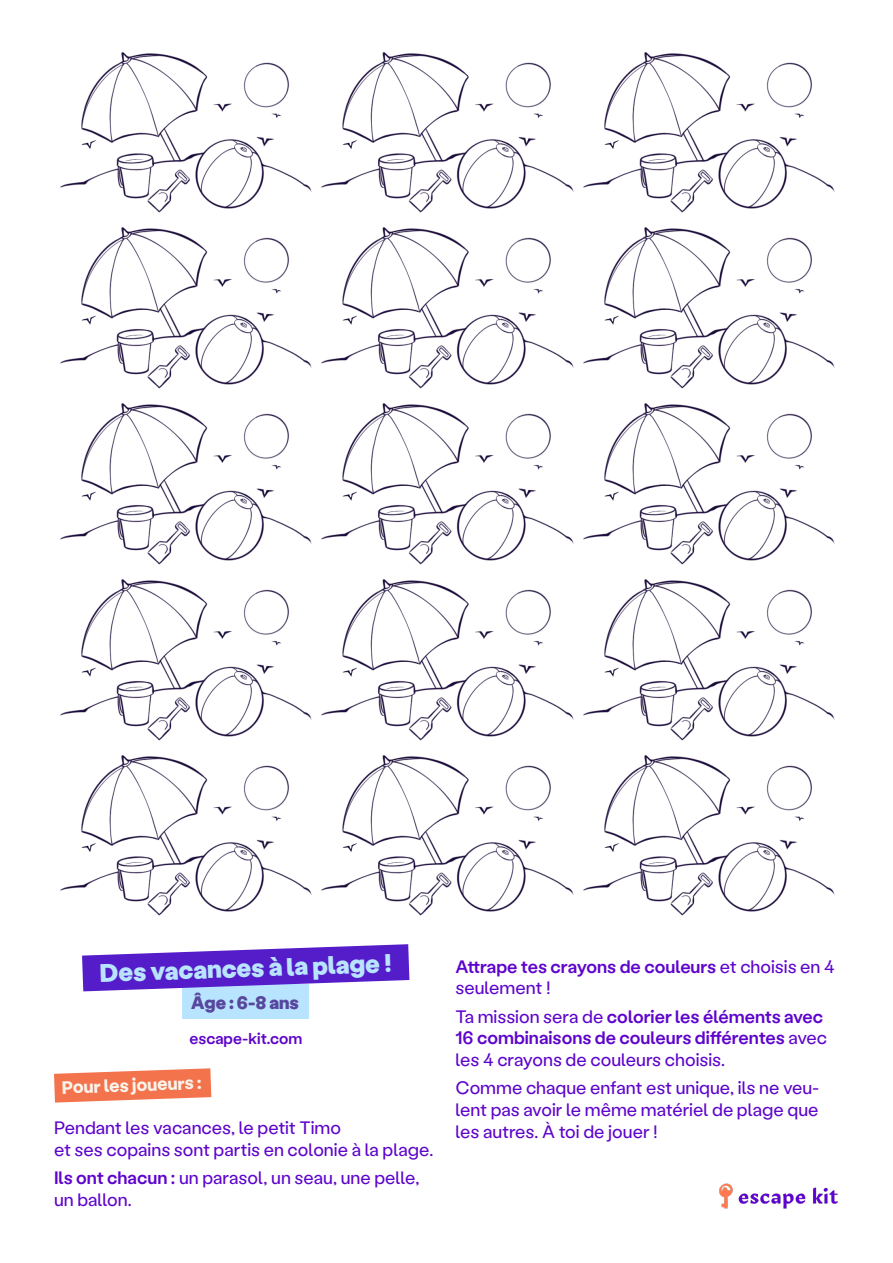
<style>
.page{position:relative;width:893px;height:1263px;background:#fff}
.page>*{position:absolute;margin:0;border:0;box-sizing:border-box;transform-origin:0 0}
.t1{font:900 25.5px "Labil Grotesk";color:#b9e4ff}
.t2{font:18px/21.6px "Labil Grotesk";color:#5e04cc}
.t3{font:500 18px/21.6px "Labil Grotesk";color:#5e04cc}
.t4{font:700 18px "Labil Grotesk";color:#f9f3ea}
.t5{font:900 18px "Labil Grotesk";color:#57479d}
.t6{font:500 15.6px "Labil Grotesk";color:#5e04cc}
.s1{font-weight:500}
.s2{font-weight:400}
</style>
<div class="page">
<svg style="left:54px;top:1068px;width:157px;height:34px;background:#f48868"></svg>
<div style="left:182px;top:984px;width:127px;height:34px;background:#b9e4ff"></div>
<svg style="left:82px;top:944px;width:327px;height:47px"></svg>
<img style="left:719px;top:1183px;width:119px;height:26px">
<img style="left:60px;top:52px;width:775px;height:864px">
<p class="t1" style="left:99px;top:955px;width:293px;rotate:-2deg">Des vacances à la plage !</p>
<p class="t5" style="left:191px;top:990px;width:109px">Âge : 6-8 ans</p>
<p class="t6" style="left:189px;top:1027px;width:114px">escape-kit.com</p>
<p class="t4" style="left:62px;top:1075px;width:141px;rotate:-2deg">Pour les joueurs :</p>
<p class="t2" style="left:54px;top:1116px;width:289px">Pendant les vacances, le petit Timo</p>
<p class="t2" style="left:54px;top:1137px;width:381px">et ses copains sont partis en colonie à la plage.</p>
<p class="t2" style="left:54px;top:1166px;width:367px"><span class="s1">Ils ont chacun :</span> un parasol, un seau, une pelle, un ballon.</p>
<p class="t3" style="left:455px;top:954px;width:381px">Attrape tes crayons de couleurs <span class="s2">et choisis en 4 seulement !</span></p>
<p class="t3" style="left:455px;top:1005px;width:373px"><span class="s2">Ta mission sera de</span> colorier les éléments avec<br>16 combinaisons de couleurs différentes <span class="s2">avec les 4 crayons de couleurs choisis.</span></p>
<p class="t2" style="left:455px;top:1076px;width:365px;text-align:justify">Comme chaque enfant est unique, ils ne veu&shy;lent pas avoir le même matériel de plage que les autres. À toi de jouer !</p>
</div>
